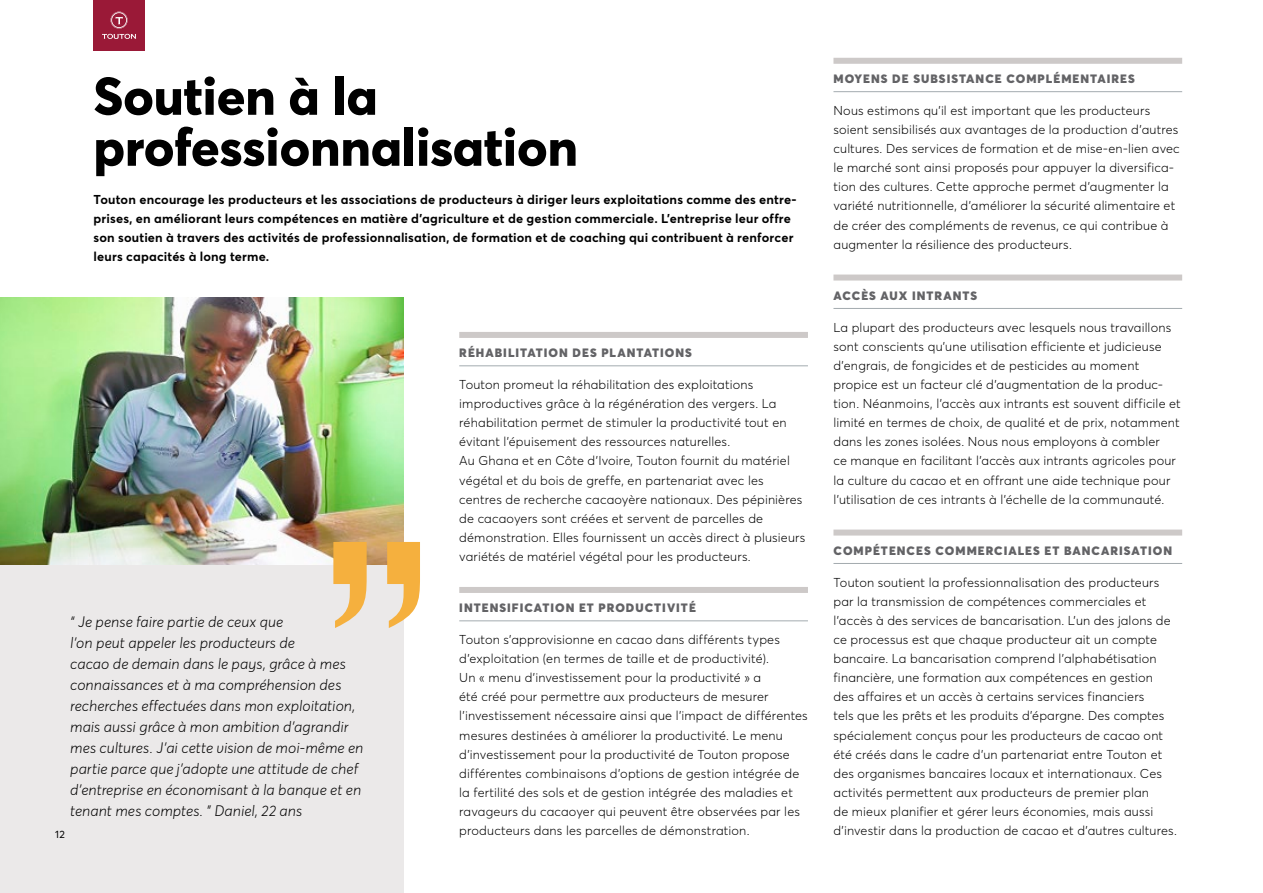
<style>
.page{position:relative;width:1263px;height:893px;background:#fff}
.page>*{position:absolute;margin:0;border:0;box-sizing:border-box;transform-origin:0 0}
.t1{font:800 52.5px/51px "Averta";color:#000}
.t2{font:italic 300 15px/21px "Averta";letter-spacing:.005em;color:#000}
.t3{font:300 12.75px/19.2px "Averta";letter-spacing:.015em;color:#000}
.t4{font:700 12.75px/19.2px "Averta";letter-spacing:.015em;color:#000}
.t5{font:900 12px "Averta";letter-spacing:.085em;color:#636366}
.t6{font:10.5px "Averta";color:#000}
</style>
<div class="page">
<img style="left:0;top:298px;width:404px;height:267px">
<div style="left:94px;top:0;width:51px;height:51px;background:#9a1937"></div>
<svg style="left:102px;top:12px;width:34px;height:27px"></svg>
<div style="left:459px;top:332px;width:349px;height:6px;background:#cdc9c8"></div>
<hr style="left:459px;top:366px;width:349px;height:1px;background:#a3abaf">
<div style="left:459px;top:587px;width:349px;height:6px;background:#cdc9c8"></div>
<hr style="left:459px;top:621px;width:349px;height:1px;background:#a3abaf">
<div style="left:833px;top:58px;width:349px;height:6px;background:#cdc9c8"></div>
<hr style="left:833px;top:91px;width:349px;height:1px;background:#a3abaf">
<div style="left:833px;top:275px;width:349px;height:6px;background:#cdc9c8"></div>
<hr style="left:833px;top:308px;width:349px;height:1px;background:#a3abaf">
<div style="left:833px;top:530px;width:349px;height:6px;background:#cdc9c8"></div>
<hr style="left:833px;top:563px;width:349px;height:1px;background:#a3abaf">
<div style="left:0;top:565px;width:404px;height:328px;background:#ebe9e9"></div>
<svg style="left:333px;top:542px;width:87px;height:86px"></svg>
<h1 class="t1" style="left:94px;top:70px;width:486px">Soutien à la professionnalisation</h1>
<p class="t5" style="left:833px;top:71px;width:303px">MOYENS DE SUBSISTANCE COMPLÉMENTAIRES</p>
<p class="t3" style="left:833px;top:101px;width:348px">Nous estimons qu’il est important que les producteurs soient sensibilisés aux avantages de la production d’autres cultures. Des services de formation et de mise-en-lien avec le marché sont ainsi proposés pour appuyer la diversifica&shy;tion des cultures. Cette approche permet d’augmenter la variété nutritionnelle, d’améliorer la sécurité alimentaire et de créer des compléments de revenus, ce qui contribue à augmenter la résilience des producteurs.</p>
<p class="t5" style="left:833px;top:288px;width:145px">ACCÈS AUX INTRANTS</p>
<p class="t3" style="left:833px;top:317px;width:349px">La plupart des producteurs avec lesquels nous travaillons sont conscients qu’une utilisation efficiente et judicieuse d’engrais, de fongicides et de pesticides au moment propice est un facteur clé d’augmentation de la produc&shy;tion. Néanmoins, l’accès aux intrants est souvent difficile et limité en termes de choix, de qualité et de prix, notamment dans les zones isolées. Nous nous employons à combler<br>ce manque en facilitant l’accès aux intrants agricoles pour la culture du cacao et en offrant une aide technique pour l’utilisation de ces intrants à l’échelle de la communauté.</p>
<p class="t5" style="left:833px;top:543px;width:340px">COMPÉTENCES COMMERCIALES ET BANCARISATION</p>
<p class="t3" style="left:833px;top:572px;width:345px">Touton soutient la professionnalisation des producteurs par la transmission de compétences commerciales et l’accès à des services de bancarisation. L’un des jalons de ce processus est que chaque producteur ait un compte bancaire. La bancarisation comprend l’alphabétisation financière, une formation aux compétences en gestion<br>des affaires et un accès à certains services financiers<br>tels que les prêts et les produits d’épargne. Des comptes spécialement conçus pour les producteurs de cacao ont été créés dans le cadre d’un partenariat entre Touton et des organismes bancaires locaux et internationaux. Ces activités permettent aux producteurs de premier plan<br>de mieux planifier et gérer leurs économies, mais aussi d’investir dans la production de cacao et d’autres cultures.</p>
<p class="t4" style="left:94px;top:190px;width:705px">Touton encourage les producteurs et les associations de producteurs à diriger leurs exploitations comme des entre&shy;prises, en améliorant leurs compétences en matière d’agriculture et de gestion commerciale. L’entreprise leur offre son soutien à travers des activités de professionnalisation, de formation et de coaching qui contribuent à renforcer leurs capacités à long terme.</p>
<p class="t5" style="left:459px;top:345px;width:234px">RÉHABILITATION DES PLANTATIONS</p>
<p class="t3" style="left:459px;top:375px;width:348px">Touton promeut la réhabilitation des exploitations improductives grâce à la régénération des vergers. La réhabilitation permet de stimuler la productivité tout en évitant l’épuisement des ressources naturelles.<br>Au Ghana et en Côte d’Ivoire, Touton fournit du matériel végétal et du bois de greffe, en partenariat avec les centres de recherche cacaoyère nationaux. Des pépinières de cacaoyers sont créées et servent de parcelles de démonstration. Elles fournissent un accès direct à plusieurs variétés de matériel végétal pour les producteurs.</p>
<p class="t5" style="left:459px;top:600px;width:238px">INTENSIFICATION ET PRODUCTIVITÉ</p>
<p class="t3" style="left:459px;top:630px;width:350px">Touton s’approvisionne en cacao dans différents types d’exploitation (en termes de taille et de productivité).<br>Un « menu d’investissement pour la productivité » a<br>été créé pour permettre aux producteurs de mesurer l’investissement nécessaire ainsi que l’impact de différentes mesures destinées à améliorer la productivité. Le menu d’investissement pour la productivité de Touton propose différentes combinaisons d’options de gestion intégrée de la fertilité des sols et de gestion intégrée des maladies et ravageurs du cacaoyer qui peuvent être observées par les producteurs dans les parcelles de démonstration.</p>
<p class="t2" style="left:70px;top:612px;width:295px">“ Je pense faire partie de ceux que<br>l’on peut appeler les producteurs de<br>cacao de demain dans le pays, grâce à mes connaissances et à ma compréhension des recherches effectuées dans mon exploitation, mais aussi grâce à mon ambition d’agrandir mes cultures. J’ai cette vision de moi-même en partie parce que j’adopte une attitude de chef d’entreprise en économisant à la banque et en tenant mes comptes. ” Daniel, 22 ans</p>
<p class="t6" style="left:55px;top:827px;width:11px">12</p>
</div>
